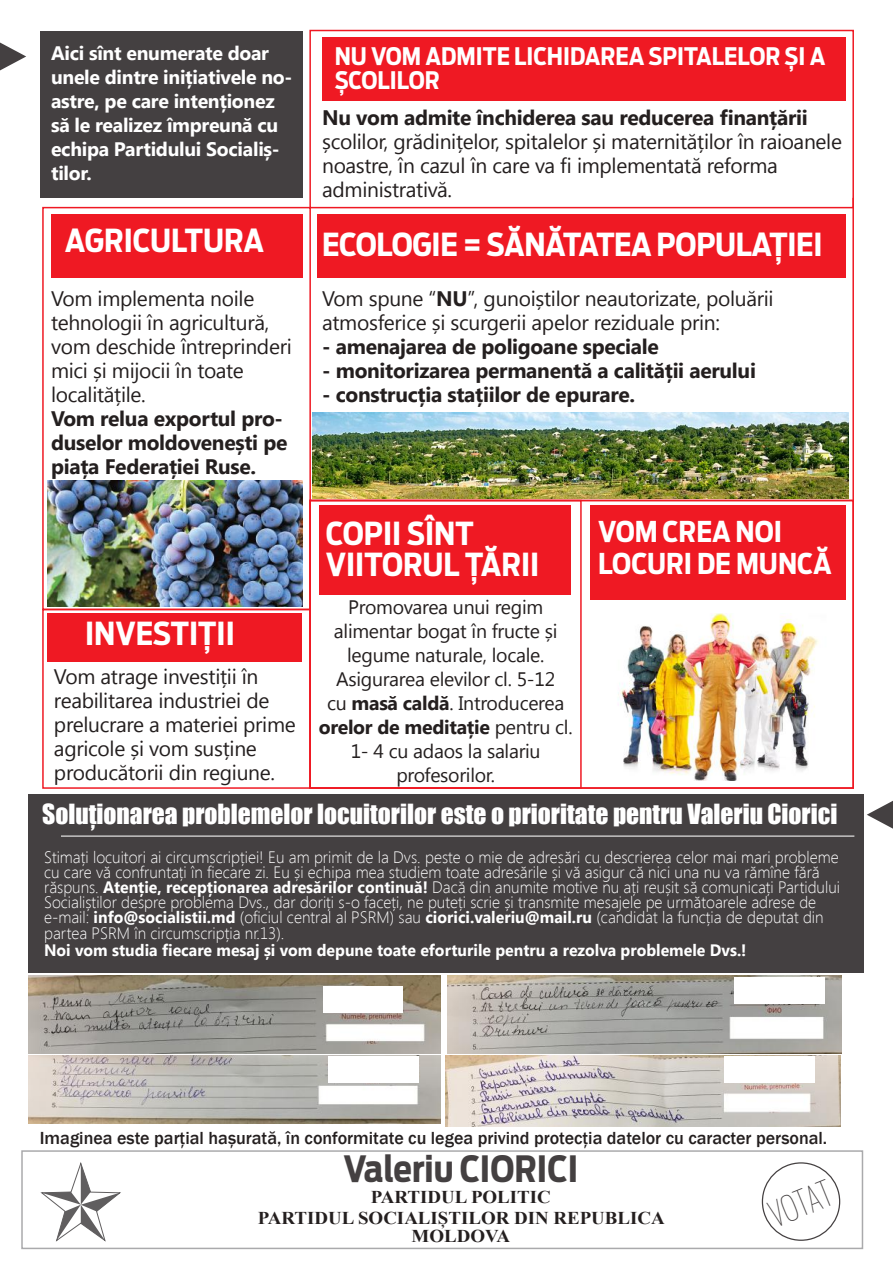
<style>
.page{position:relative;width:893px;height:1263px;background:#fff}
.page>*{position:absolute;margin:0;border:0;box-sizing:border-box;transform-origin:0 0}
.t1{font:700 36px "Ford Antenna Cond";color:#444041}
.t2{font:100 36px "Ford Antenna Extra Cond";color:#444041}
.t3{font:700 31.5px/31.8px "Ford Antenna Cond";letter-spacing:-.01em;color:#fff}
.t4{font:700 28.5px/31.8px "Ford Antenna Cond";color:#fff}
.t5{font:25.5px "Impact";color:#fff}
.t6{font:700 24px/24px "Ford Antenna Cond";color:#fff}
.t7{font:21px/24px "Segoe UI";letter-spacing:-.015em;color:#241f1f}
.t8{font:700 21px/24px "Segoe UI";letter-spacing:-.015em;color:#241f1f}
.t9{font:19.5px/24px "Segoe UI";letter-spacing:-.015em;color:#241f1f;text-align:center}
.t10{font:700 19.5px/24px "Segoe UI";letter-spacing:-.015em;color:#fff}
.t11{font:500 18px "Franklin Gothic";color:#241f1f}
.t12{font:700 18px/20.7px "Times New Roman";color:#241f1f;text-align:center;scale:1.05 1}
.t13{font:300 16.5px/15px "Segoe UI";color:#fff;scale:.96 1}
.t14{font:700 16.5px "Segoe UI";color:#fff;scale:.96 1}
.s1{font-weight:700}
</style>
<div class="page">
<div style="left:309px;top:500px;width:545px;height:289px;border:2px solid #ef1923"></div>
<div style="left:42px;top:207px;width:269px;height:403px;border:2px solid #ef1923"></div>
<div style="left:28px;top:794px;width:835px;height:178px;background:#444041"></div>
<hr style="left:61px;top:835px;width:793px;height:2px;background:#fff">
<div style="left:309px;top:30px;width:545px;height:178px;border:2px solid #ef1923"></div>
<div style="left:318px;top:214px;width:528px;height:63px;background:#ef1923"></div>
<div style="left:51px;top:214px;width:252px;height:63px;background:#ef1923"></div>
<div style="left:319px;top:506px;width:252px;height:89px;background:#ef1923"></div>
<div style="left:590px;top:506px;width:256px;height:94px;background:#ef1923"></div>
<div style="left:48px;top:613px;width:254px;height:49px;background:#ef1923"></div>
<svg style="left:0;top:43px;width:26px;height:27px"></svg>
<svg style="left:867px;top:801px;width:26px;height:28px"></svg>
<div style="left:322px;top:38px;width:524px;height:63px;background:#ef1923"></div>
<img style="left:28px;top:975px;width:413px;height:78px">
<hr style="left:852px;top:198px;width:2px;height:302px;background:#ef1923">
<img style="left:447px;top:975px;width:394px;height:78px">
<img style="left:28px;top:1056px;width:413px;height:68px">
<img style="left:446px;top:1056px;width:394px;height:71px">
<img style="left:312px;top:412px;width:536px;height:86px">
<div style="left:762px;top:1162px;width:78px;height:79px;border:1px solid #444041;border-radius:50%"></div>
<svg style="left:40px;top:1162px;width:81px;height:80px"></svg>
<div style="left:21px;top:1150px;width:842px;height:99px;border:2px solid #aaaaac"></div>
<div style="left:40px;top:31px;width:263px;height:167px;background:#444041"></div>
<div style="left:42px;top:609px;width:269px;height:180px;border:2px solid #ef1923"></div>
<img style="left:48px;top:481px;width:255px;height:126px">
<img style="left:618px;top:614px;width:201px;height:166px">
<div style="left:323px;top:986px;width:80px;height:27px;background:#fff"></div>
<div style="left:328px;top:1056px;width:91px;height:26px;background:#fff"></div>
<div style="left:734px;top:978px;width:91px;height:26px;background:#fff"></div>
<div style="left:725px;top:1056px;width:90px;height:26px;background:#fff"></div>
<p class="t10" style="left:51px;top:40px;width:243px">Aici sînt enumerate doar unele dintre inițiativele no&shy;astre, pe care intenționez să le realizez împreună cu echipa Partidului Socialiș&shy;tilor.</p>
<h2 class="t3" style="left:65px;top:221px;width:201px">AGRICULTURA</h2>
<p class="t7" style="left:51px;top:286px;width:242px">Vom implementa noile tehnologii în agricultură, vom deschide întreprinderi mici și mijocii în toate localitățile.</p>
<p class="t8" style="left:51px;top:406px;width:238px">Vom relua exportul pro&shy;duselor moldovenești pe piața Federației Ruse.</p>
<h2 class="t3" style="left:85px;top:614px;width:151px">INVESTIȚII</h2>
<p class="t7" style="left:54px;top:664px;width:243px">Vom atrage investiții în reabilitarea industriei de prelucrare a materiei prime agricole și vom susține producătorii din regiune.</p>
<h3 class="t6" style="left:335px;top:42px;width:492px">NU VOM ADMITE LICHIDAREA SPITALELOR ȘI A<br>ȘCOLILOR</h3>
<p class="t8" style="left:322px;top:104px;width:487px">Nu vom admite închiderea sau reducerea finanțării</p>
<p class="t7" style="left:322px;top:128px;width:521px">școlilor, grădinițelor, spitalelor și maternităților în raioanele noastre, în cazul în care va fi implementată reforma administrativă.</p>
<h2 class="t3" style="left:322px;top:225px;width:502px">ECOLOGIE = SĂNĂTATEA POPULAȚIEI</h2>
<p class="t7" style="left:322px;top:286px;width:453px">Vom spune “<span class="s1">NU</span>”, gunoiștilor neautorizate, poluării atmosferice și scurgerii apelor reziduale prin:</p>
<p class="t8" style="left:322px;top:334px;width:338px">- amenajarea de poligoane speciale</p>
<p class="t8" style="left:322px;top:358px;width:435px">- monitorizarea permanentă a calității aerului</p>
<p class="t8" style="left:322px;top:382px;width:315px">- construcția stațiilor de epurare.</p>
<h2 class="t3" style="left:326px;top:513px;width:215px">COPII SÎNT<br>VIITORUL ȚĂRII</h2>
<h3 class="t4" style="left:598px;top:512px;width:235px">VOM CREA NOI<br>LOCURI DE MUNCĂ</h3>
<p class="t9" style="left:319px;top:594px;width:255px">Promovarea unui regim alimentar bogat în fructe și legume naturale, locale.<br>Asigurarea elevilor cl. 5-12<br>cu <span class="s1">masă caldă</span>. Introducerea <span class="s1">orelor de meditație</span> pentru cl.<br>1- 4 cu adaos la salariu profesorilor.</p>
<h3 class="t5" style="left:42px;top:794px;width:797px">Soluționarea problemelor locuitorilor este o prioritate pentru Valeriu Ciorici</h3>
<p class="t13" style="left:44px;top:849px;width:831px">Stimați locuitori ai circumscripției! Eu am primit de la Dvs. peste o mie de adresări cu descrierea celor mai mari probleme cu care vă confruntați în fiecare zi. Eu și echipa mea studiem toate adresările și vă asigur că nici una nu va rămîne fără răspuns. <span class="s1">Atenție, recepționarea adresărilor continuă!</span> Dacă din anumite motive nu ați reușit să comunicați Partidului Socialiștilor despre problema Dvs., dar doriți s-o faceți, ne puteți scrie și transmite mesajele pe următoarele adrese de e-mail: <span class="s1">info@socialistii.md</span> (oficiul central al PSRM) sau <span class="s1">ciorici.valeriu@mail.ru</span> (candidat la funcția de deputat din</p>
<p class="t13" style="left:44px;top:925px;width:252px">partea PSRM în circumscripția nr.13).</p>
<p class="t14" style="left:44px;top:938px;width:733px">Noi vom studia fiecare mesaj și vom depune toate eforturile pentru a rezolva problemele Dvs.!</p>
<p class="t11" style="left:40px;top:1126px;width:789px">Imaginea este parțial hașurată, în conformitate cu legea privind protecția datelor cu caracter personal.</p>
<h1 class="t1" style="left:343px;top:1136px;width:236px">Valeriu CIORICI</h1>
<p class="t12" style="left:258px;top:1186px;width:389px">PARTIDUL POLITIC<br>PARTIDUL SOCIALIȘTILOR DIN REPUBLICA</p>
<p class="t12" style="left:412px;top:1225px;width:95px">MOLDOVA</p>
<h1 class="t2" style="left:760px;top:1188px;width:66px;rotate:-22deg">VOTAT</h1>
</div>
